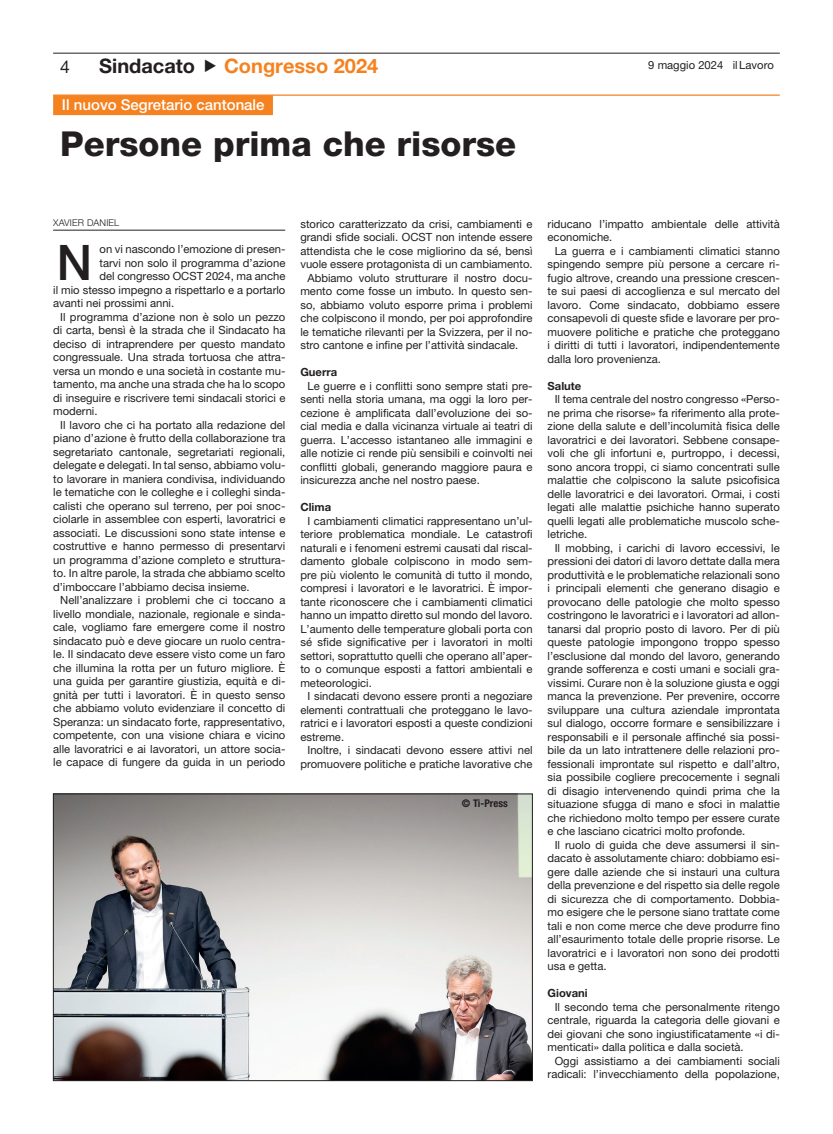
<style>
.page{position:relative;width:833px;height:1134px;background:#fff}
.page>*{position:absolute;margin:0;border:0;box-sizing:border-box;transform-origin:0 0}
.Capolettera_nero{font:500 49.12px "Helvetica Neue LT Pro";color:#231f20}
.t1{font:800 34.38px "Helvetica Neue LT Pro";color:#231f20}
.Testatina{font:700 20px "Helvetica Neue LT Pro";color:#f58220}
.Testatina-2{font:700 20px "Helvetica Neue LT Pro";color:#231f20}
.t2{font:17.5px "Helvetica Neue LT Pro";color:#231f20}
.Incipit{font:500 15px "Helvetica Neue LT Pro";color:#fff}
.Capolettera_nero-2{font:11.25px/13.5px "Helvetica Neue LT Pro";color:#231f20;text-align:justify}
.Titolini_dentro_articolo{font:700 11.25px "Helvetica Neue LT Pro";color:#231f20}
.t3{font:700 condensed 10.62px "Helvetica Neue LT Pro";color:#231f20}
.Autore{font:300 9.38px "Helvetica Neue LT Pro";letter-spacing:.015em;color:#231f20}
</style>
<div class="page">
<hr style="left:53px;top:53px;width:727px;height:1px;background:#231f20">
<hr style="left:53px;top:230px;width:232px;height:1px;background:#231f20">
<hr style="left:53px;top:94px;width:727px;height:2px;background:#f58220">
<div style="left:53px;top:95px;width:220px;height:20px;background:#f58220"></div>
<img style="left:55px;top:796px;width:475px;height:283px">
<div style="left:53px;top:794px;width:479px;height:287px;border:1px solid #231f20"></div>
<h3 class="t2" style="left:60px;top:56px;width:11px">4</h3>
<p class="Testatina-2" style="left:99px;top:53px;width:97px">Sindacato</p>
<p class="Testatina" style="left:224px;top:53px;width:156px">Congresso 2024</p>
<p class="Capolettera_nero-2" style="left:648px;top:58px;width:127px">9 maggio 2024 il Lavoro</p>
<p class="Incipit" style="left:62px;top:96px;width:204px">Il nuovo Segretario cantonale</p>
<p class="t1" style="left:60px;top:124px;width:457px">Persone prima che risorse</p>
<p class="Autore" style="left:53px;top:217px;width:68px">XAVIER DANIEL</p>
<p class="Capolettera_nero" style="left:57px;top:234px;width:37px">N</p>
<p class="Capolettera_nero-2" style="left:100px;top:242px;width:187px">on vi nascondo l’emozione di presen-</p>
<p class="Capolettera_nero-2" style="left:100px;top:256px;width:187px">tarvi non solo il programma d’azione</p>
<p class="Capolettera_nero-2" style="left:100px;top:269px;width:187px">del congresso OCST 2024, ma anche</p>
<p class="Capolettera_nero-2" style="left:53px;top:283px;width:234px">il mio stesso impegno a rispettarlo e a portarlo</p>
<p class="Capolettera_nero-2" style="left:53px;top:296px;width:123px">avanti nei prossimi anni.</p>
<p class="Capolettera_nero-2" style="left:53px;top:310px;width:234px;text-indent:7px">Il programma d’azione non è solo un pezzo di carta, bensì è la strada che il Sindacato ha deciso di intraprendere per questo mandato congressuale. Una strada tortuosa che attra&shy;versa un mondo e una società in costante mu&shy;tamento, ma anche una strada che ha lo scopo di inseguire e riscrivere temi sindacali storici e moderni.</p>
<p class="Capolettera_nero-2" style="left:53px;top:418px;width:234px;text-indent:7px">Il lavoro che ci ha portato alla redazione del piano d’azione è frutto della collaborazione tra segretariato cantonale, segretariati regionali, delegate e delegati. In tal senso, abbiamo volu&shy;to lavorare in maniera condivisa, individuando le tematiche con le colleghe e i colleghi sinda&shy;calisti che operano sul terreno, per poi snoc&shy;ciolarle in assemblee con esperti, lavoratrici e associati. Le discussioni sono state intense e costruttive e hanno permesso di presentarvi un programma d’azione completo e struttura&shy;to. In altre parole, la strada che abbiamo scelto d’imboccare l’abbiamo decisa insieme.</p>
<p class="Capolettera_nero-2" style="left:53px;top:593px;width:234px;text-indent:7px">Nell’analizzare i problemi che ci toccano a livello mondiale, nazionale, regionale e sinda&shy;cale, vogliamo fare emergere come il nostro sindacato può e deve giocare un ruolo centra&shy;le. Il sindacato deve essere visto come un faro che illumina la rotta per un futuro migliore. È una guida per garantire giustizia, equità e di&shy;gnità per tutti i lavoratori. È in questo senso che abbiamo voluto evidenziare il concetto di Speranza: un sindacato forte, rappresentativo, competente, con una visione chiara e vicino alle lavoratrici e ai lavoratori, un attore socia&shy;le capace di fungere da guida in un periodo</p>
<p class="Capolettera_nero-2" style="left:300px;top:217px;width:234px">storico caratterizzato da crisi, cambiamenti e grandi sfide sociali. OCST non intende essere attendista che le cose migliorino da sé, bensì vuole essere protagonista di un cambiamento.</p>
<p class="Capolettera_nero-2" style="left:300px;top:271px;width:234px;text-indent:7px">Abbiamo voluto strutturare il nostro docu&shy;mento come fosse un imbuto. In questo sen&shy;so, abbiamo voluto esporre prima i problemi che colpiscono il mondo, per poi approfondire le tematiche rilevanti per la Svizzera, per il no&shy;stro cantone e infine per l’attività sindacale.</p>
<p class="Titolini_dentro_articolo" style="left:300px;top:365px;width:38px">Guerra</p>
<p class="Capolettera_nero-2" style="left:300px;top:379px;width:234px;text-indent:7px">Le guerre e i conflitti sono sempre stati pre&shy;senti nella storia umana, ma oggi la loro per&shy;cezione è amplificata dall’evoluzione dei so&shy;cial media e dalla vicinanza virtuale ai teatri di guerra. L’accesso istantaneo alle immagini e alle notizie ci rende più sensibili e coinvolti nei conflitti globali, generando maggiore paura e insicurezza anche nel nostro paese.</p>
<p class="Titolini_dentro_articolo" style="left:300px;top:500px;width:32px">Clima</p>
<p class="Capolettera_nero-2" style="left:300px;top:514px;width:234px;text-indent:7px">I cambiamenti climatici rappresentano un’ul&shy;teriore problematica mondiale. Le catastrofi naturali e i fenomeni estremi causati dal riscal&shy;damento globale colpiscono in modo sem&shy;pre più violento le comunità di tutto il mondo, compresi i lavoratori e le lavoratrici. È impor&shy;tante riconoscere che i cambiamenti climatici hanno un impatto diretto sul mondo del lavoro.<br>L’aumento delle temperature globali porta con sé sfide significative per i lavoratori in molti settori, soprattutto quelli che operano all’aper&shy;to o comunque esposti a fattori ambientali e meteorologici.</p>
<p class="Capolettera_nero-2" style="left:300px;top:689px;width:234px;text-indent:7px">I sindacati devono essere pronti a negoziare elementi contrattuali che proteggano le lavo&shy;ratrici e i lavoratori esposti a queste condizioni estreme.</p>
<p class="Capolettera_nero-2" style="left:300px;top:743px;width:234px;text-align:right">Inoltre, i sindacati devono essere attivi nel promuovere politiche e pratiche lavorative che</p>
<p class="t3" style="left:462px;top:796px;width:47px">© Ti-Press</p>
<p class="Capolettera_nero-2" style="left:547px;top:217px;width:234px">riducano l’impatto ambientale delle attività economiche.</p>
<p class="Capolettera_nero-2" style="left:547px;top:244px;width:234px;text-indent:7px">La guerra e i cambiamenti climatici stanno spingendo sempre più persone a cercare ri&shy;fugio altrove, creando una pressione crescen&shy;te sui paesi di accoglienza e sul mercato del lavoro. Come sindacato, dobbiamo essere consapevoli di queste sfide e lavorare per pro&shy;muovere politiche e pratiche che proteggano i diritti di tutti i lavoratori, indipendentemente dalla loro provenienza.</p>
<p class="Titolini_dentro_articolo" style="left:547px;top:379px;width:35px">Salute</p>
<p class="Capolettera_nero-2" style="left:547px;top:392px;width:234px;text-indent:7px">Il tema centrale del nostro congresso «Perso&shy;ne prima che risorse» fa riferimento alla prote&shy;zione della salute e dell’incolumità fisica delle lavoratrici e dei lavoratori. Sebbene consape&shy;voli che gli infortuni e, purtroppo, i decessi, sono ancora troppi, ci siamo concentrati sulle malattie che colpiscono la salute psicofisica delle lavoratrici e dei lavoratori. Ormai, i costi legati alle malattie psichiche hanno superato quelli legati alle problematiche muscolo sche&shy;letriche.</p>
<p class="Capolettera_nero-2" style="left:547px;top:541px;width:234px;text-indent:7px">Il mobbing, i carichi di lavoro eccessivi, le pressioni dei datori di lavoro dettate dalla mera produttività e le problematiche relazionali sono i principali elementi che generano disagio e provocano delle patologie che molto spesso costringono le lavoratrici e i lavoratori ad allon&shy;tanarsi dal proprio posto di lavoro. Per di più queste patologie impongono troppo spesso l’esclusione dal mondo del lavoro, generando grande sofferenza e costi umani e sociali gra&shy;vissimi. Curare non è la soluzione giusta e oggi manca la prevenzione. Per prevenire, occorre sviluppare una cultura aziendale improntata sul dialogo, occorre formare e sensibilizzare i responsabili e il personale affinché sia possi&shy;bile da un lato intrattenere delle relazioni pro&shy;fessionali improntate sul rispetto e dall’altro, sia possibile cogliere precocemente i segnali di disagio intervenendo quindi prima che la situazione sfugga di mano e sfoci in malattie che richiedono molto tempo per essere curate e che lasciano cicatrici molto profonde.</p>
<p class="Capolettera_nero-2" style="left:547px;top:838px;width:234px;text-indent:7px">Il ruolo di guida che deve assumersi il sin&shy;dacato è assolutamente chiaro: dobbiamo esi&shy;gere dalle aziende che si instauri una cultura della prevenzione e del rispetto sia delle regole di sicurezza che di comportamento. Dobbia&shy;mo esigere che le persone siano trattate come tali e non come merce che deve produrre fino all’esaurimento totale delle proprie risorse. Le lavoratrici e i lavoratori non sono dei prodotti usa e getta.</p>
<p class="Titolini_dentro_articolo" style="left:547px;top:986px;width:42px">Giovani</p>
<p class="Capolettera_nero-2" style="left:547px;top:1000px;width:234px;text-indent:7px">Il secondo tema che personalmente ritengo centrale, riguarda la categoria delle giovani e dei giovani che sono ingiustificatamente «i di&shy;menticati» dalla politica e dalla società.</p>
<p class="Capolettera_nero-2" style="left:547px;top:1054px;width:234px;text-align:right">Oggi assistiamo a dei cambiamenti sociali radicali: l’invecchiamento della popolazione,</p>
</div>
